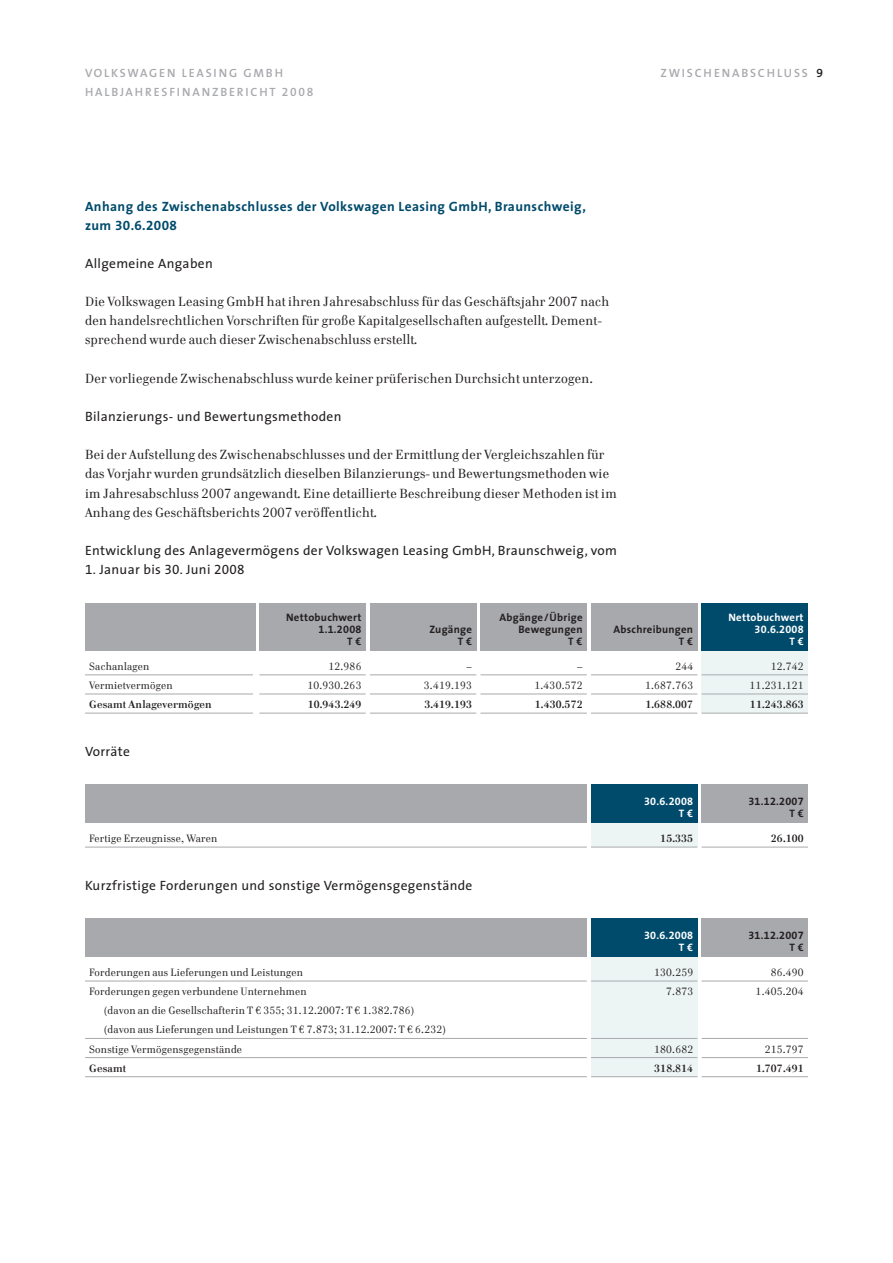
<style>
.page{position:relative;width:893px;height:1263px;background:#fff}
.page>*{position:absolute;margin:0;border:0;box-sizing:border-box;transform-origin:0 0}
.t1{font:13.5px/19.2px "Cellini TF";letter-spacing:.02em;color:#231f20}
.t2{font:13.5px "The Sans";letter-spacing:.025em;color:#231f20}
.t3{font:700 13.5px "The Sans";letter-spacing:.03em;color:#004b6c}
.t4{font:13.5px "The Sans Bold Expert";letter-spacing:.025em;color:#004b6c}
.t5{font:600 12px/19.2px "The Sans";letter-spacing:.155em;color:#a8a9ad}
.t6{font:10.8px/19.2px "Cellini TF";letter-spacing:.02em;color:#231f20;text-align:right}
.t7{font:700 10.8px "Cellini TF";letter-spacing:.02em;color:#231f20}
.t8{font:700 10.8px/12px "The Sans";letter-spacing:.025em;color:#231f20;text-align:right}
.t9{font:10.8px "The Sans Bold Expert";letter-spacing:.02em;color:#231f20}
.t10{font:10.8px "The Sans Bold Expert";letter-spacing:.02em;color:#fff}
.t11{font:700 10.8px "The Sans";letter-spacing:.025em;color:#fff}
.s1{font-family:"The Sans Semi Bold Expert";font-weight:400}
.s2{font-family:"The Sans";font-weight:700}
.s3{font-family:"The Sans Expert"}
.s4{font-family:"The Sans Semi Bold Expert";font-weight:400;color:#231f20}
</style>
<div class="page">
<div style="left:259px;top:603px;width:107px;height:48px;background:#a8a9ad"></div>
<div style="left:702px;top:627px;width:106px;height:86px;background:#edf5f4"></div>
<div style="left:702px;top:603px;width:106px;height:48px;background:#004b6c"></div>
<hr style="left:702px;top:674px;width:106px;height:1px;background:#a8a9ad">
<hr style="left:702px;top:694px;width:106px;height:1px;background:#a8a9ad">
<hr style="left:702px;top:713px;width:106px;height:1px;background:#a8a9ad">
<hr style="left:591px;top:674px;width:106px;height:1px;background:#a8a9ad">
<hr style="left:591px;top:694px;width:106px;height:1px;background:#a8a9ad">
<hr style="left:591px;top:713px;width:106px;height:1px;background:#a8a9ad">
<hr style="left:480px;top:674px;width:107px;height:1px;background:#a8a9ad">
<hr style="left:480px;top:694px;width:107px;height:1px;background:#a8a9ad">
<hr style="left:480px;top:713px;width:107px;height:1px;background:#a8a9ad">
<hr style="left:370px;top:674px;width:106px;height:1px;background:#a8a9ad">
<hr style="left:370px;top:694px;width:106px;height:1px;background:#a8a9ad">
<hr style="left:370px;top:713px;width:106px;height:1px;background:#a8a9ad">
<hr style="left:259px;top:674px;width:107px;height:1px;background:#a8a9ad">
<hr style="left:259px;top:694px;width:107px;height:1px;background:#a8a9ad">
<hr style="left:259px;top:713px;width:107px;height:1px;background:#a8a9ad">
<hr style="left:85px;top:674px;width:168px;height:1px;background:#a8a9ad">
<hr style="left:85px;top:694px;width:168px;height:1px;background:#a8a9ad">
<hr style="left:85px;top:713px;width:168px;height:1px;background:#a8a9ad">
<div style="left:480px;top:603px;width:107px;height:48px;background:#a8a9ad"></div>
<div style="left:370px;top:603px;width:106px;height:48px;background:#a8a9ad"></div>
<div style="left:85px;top:603px;width:170px;height:48px;background:#a8a9ad"></div>
<div style="left:591px;top:603px;width:106px;height:48px;background:#a8a9ad"></div>
<hr style="left:702px;top:847px;width:106px;height:1px;background:#a8a9ad">
<div style="left:591px;top:799px;width:106px;height:48px;background:#edf5f4"></div>
<hr style="left:591px;top:847px;width:106px;height:1px;background:#a8a9ad">
<hr style="left:85px;top:847px;width:502px;height:1px;background:#a8a9ad">
<div style="left:591px;top:784px;width:106px;height:39px;background:#004b6c"></div>
<div style="left:702px;top:784px;width:106px;height:39px;background:#a8a9ad"></div>
<div style="left:85px;top:784px;width:502px;height:39px;background:#a8a9ad"></div>
<hr style="left:702px;top:981px;width:106px;height:1px;background:#a8a9ad">
<hr style="left:702px;top:1038px;width:106px;height:1px;background:#a8a9ad">
<hr style="left:702px;top:1057px;width:106px;height:1px;background:#a8a9ad">
<hr style="left:702px;top:1076px;width:106px;height:1px;background:#a8a9ad">
<div style="left:591px;top:938px;width:106px;height:138px;background:#edf5f4"></div>
<hr style="left:591px;top:981px;width:106px;height:1px;background:#a8a9ad">
<hr style="left:591px;top:1038px;width:106px;height:1px;background:#a8a9ad">
<hr style="left:591px;top:1057px;width:106px;height:1px;background:#a8a9ad">
<hr style="left:591px;top:1076px;width:106px;height:1px;background:#a8a9ad">
<hr style="left:85px;top:981px;width:502px;height:1px;background:#a8a9ad">
<hr style="left:85px;top:1038px;width:502px;height:1px;background:#a8a9ad">
<hr style="left:85px;top:1057px;width:502px;height:1px;background:#a8a9ad">
<hr style="left:85px;top:1076px;width:502px;height:1px;background:#a8a9ad">
<div style="left:591px;top:918px;width:106px;height:39px;background:#004b6c"></div>
<div style="left:702px;top:918px;width:106px;height:39px;background:#a8a9ad"></div>
<div style="left:85px;top:918px;width:502px;height:39px;background:#a8a9ad"></div>
<p class="t5" style="left:85px;top:64px;width:230px">VOLKSWAGEN LEASING GMBH<br>HALBJAHRESFINANZBERICHT <span class="s1">2008</span></p>
<p class="t3" style="left:85px;top:201px;width:502px">Anhang des Zwischenabschlusses der Volkswagen Leasing GmbH, Braunschweig,</p>
<p class="t4" style="left:85px;top:220px;width:93px"><span class="s2">zum</span> 30.6.2008</p>
<p class="t2" style="left:85px;top:258px;width:129px">Allgemeine Angaben</p>
<p class="t1" style="left:85px;top:293px;width:526px">Die Volkswagen Leasing GmbH hat ihren Jahresabschluss für das Geschäftsjahr 2007 nach den handelsrechtlichen Vorschriften für große Kapitalgesellschaften aufgestellt. Dement&shy;sprechend wurde auch dieser Zwischenabschluss erstellt.</p>
<p class="t1" style="left:85px;top:369px;width:510px">Der vorliegende Zwischenabschluss wurde keiner prüferischen Durchsicht unterzogen.</p>
<p class="t2" style="left:85px;top:411px;width:258px">Bilanzierungs- und Bewertungsmethoden</p>
<p class="t1" style="left:85px;top:446px;width:533px">Bei der Aufstellung des Zwischenabschlusses und der Ermittlung der Vergleichszahlen für das Vorjahr wurden grundsätzlich dieselben Bilanzierungs- und Bewertungsmethoden wie im Jahresabschluss 2007 angewandt. Eine detaillierte Beschreibung dieser Methoden ist im Anhang des Geschäftsberichts 2007 veröffentlicht.</p>
<p class="t2" style="left:85px;top:545px;width:533px">Entwicklung des Anlagevermögens der Volkswagen Leasing GmbH, Braunschweig, vom</p>
<p class="t2" style="left:85px;top:564px;width:161px"><span class="s3">1.</span> Januar bis <span class="s3">30</span>. Juni <span class="s3">2008</span></p>
<p class="t5" style="left:660px;top:64px;width:164px">ZWISCHENABSCHLUSS <span class="s4">9</span></p>
<p class="t6" style="left:89px;top:657px;width:85px;text-align:left">Sachanlagen<br>Vermietvermögen</p>
<p class="t7" style="left:89px;top:700px;width:124px">Gesamt Anlagevermögen</p>
<p class="t2" style="left:85px;top:746px;width:46px">Vorräte</p>
<p class="t8" style="left:286px;top:612px;width:77px">Nettobuchwert</p>
<p class="t9" style="left:319px;top:625px;width:44px">1.1.2008</p>
<p class="t8" style="left:347px;top:636px;width:16px">T €</p>
<p class="t6" style="left:307px;top:657px;width:56px">12.986<br>10.930.263</p>
<p class="t7" style="left:308px;top:700px;width:55px">10.943.249</p>
<p class="t8" style="left:499px;top:612px;width:85px">Abgänge/Übrige<br>Bewegungen<br>T €</p>
<p class="t8" style="left:429px;top:624px;width:44px">Zugänge<br>T €</p>
<p class="t8" style="left:613px;top:624px;width:81px">Abschreibungen<br>T €</p>
<p class="t11" style="left:728px;top:613px;width:77px">Nettobuchwert</p>
<p class="t10" style="left:755px;top:625px;width:51px">30.6.2008</p>
<p class="t11" style="left:789px;top:637px;width:16px">T €</p>
<p class="t6" style="left:424px;top:657px;width:50px">–<br>3.419.193</p>
<p class="t7" style="left:424px;top:700px;width:49px">3.419.193</p>
<p class="t6" style="left:534px;top:657px;width:50px">–<br>1.430.572</p>
<p class="t7" style="left:535px;top:700px;width:49px">1.430.572</p>
<p class="t6" style="left:645px;top:657px;width:50px">244<br>1.687.763</p>
<p class="t7" style="left:645px;top:700px;width:49px">1.688.007</p>
<p class="t6" style="left:750px;top:657px;width:56px">12.742<br>11.231.121</p>
<p class="t7" style="left:750px;top:700px;width:55px">11.243.863</p>
<p class="t10" style="left:644px;top:797px;width:51px">30.6.2008</p>
<p class="t11" style="left:679px;top:809px;width:16px">T €</p>
<p class="t9" style="left:748px;top:797px;width:57px">31.12.2007</p>
<p class="t8" style="left:789px;top:808px;width:16px">T €</p>
<p class="t6" style="left:89px;top:829px;width:130px">Fertige Erzeugnisse, Waren</p>
<p class="t7" style="left:660px;top:834px;width:34px">15.335</p>
<p class="t7" style="left:771px;top:834px;width:34px">26.100</p>
<p class="t2" style="left:85px;top:880px;width:389px">Kurzfristige Forderungen und sonstige Vermögensgegenstände</p>
<p class="t6" style="left:89px;top:963px;width:215px">Forderungen aus Lieferungen und Leistungen</p>
<p class="t6" style="left:89px;top:982px;width:219px">Forderungen gegen verbundene Unternehmen</p>
<p class="t6" style="left:104px;top:1001px;width:311px">(davon an die Gesellschafterin T € 355; 31.12.2007: T € 1.382.786)</p>
<p class="t6" style="left:104px;top:1021px;width:343px">(davon aus Lieferungen und Leistungen T € 7.873; 31.12.2007: T € 6.232)</p>
<p class="t6" style="left:89px;top:1040px;width:154px">Sonstige Vermögensgegenstände</p>
<p class="t7" style="left:89px;top:1063px;width:38px">Gesamt</p>
<p class="t10" style="left:644px;top:931px;width:51px">30.6.2008</p>
<p class="t11" style="left:679px;top:943px;width:16px">T €</p>
<p class="t9" style="left:748px;top:931px;width:57px">31.12.2007</p>
<p class="t8" style="left:789px;top:942px;width:16px">T €</p>
<p class="t6" style="left:654px;top:963px;width:40px">130.259<br>7.873</p>
<p class="t6" style="left:756px;top:963px;width:50px">86.490<br>1.405.204</p>
<p class="t6" style="left:654px;top:1040px;width:40px">180.682</p>
<p class="t7" style="left:654px;top:1063px;width:40px">318.814</p>
<p class="t6" style="left:765px;top:1040px;width:40px">215.797</p>
<p class="t7" style="left:756px;top:1063px;width:49px">1.707.491</p>
</div>
